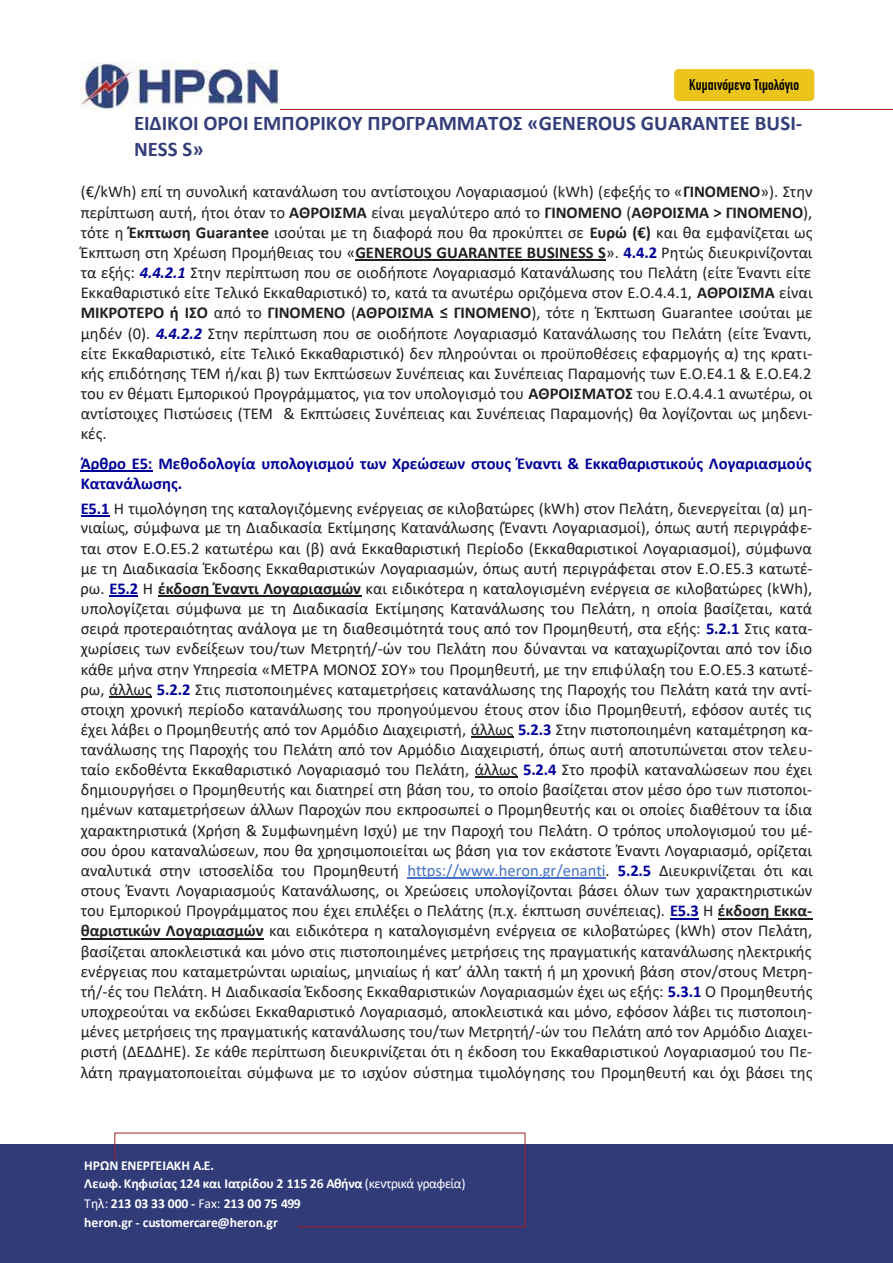
<style>
.page{position:relative;width:893px;height:1263px;background:#fff}
.page>*{position:absolute;margin:0;border:0;box-sizing:border-box;transform-origin:0 0}
.t1{font:700 20.85px/26px "Calibri";color:#333e79}
.t2{font:16.5px/20.1px "Calibri";color:#231f20;text-align:justify}
.t3{font:700 16.5px/20.2px "Calibri";color:#009}
.t4{font:15.3px "CF Din Condensed";color:#000}
.t5{font:700 13.65px/18px "Calibri";letter-spacing:-.005em;color:#fff}
.s1{font-weight:700}
.s2{font-weight:700;color:#009}
.s3{font-weight:700;font-style:italic;color:#009}
.s4{color:#4472c4}
.s5{font-weight:400}
</style>
<div class="page">
<div style="left:0;top:1144px;width:893px;height:119px;background:#303b78"></div>
<svg style="left:114px;top:1132px;width:412px;height:96px"></svg>
<img style="left:114px;top:1156px;width:381px;height:72px">
<hr style="left:138px;top:109px;width:755px;height:1px;background:#ac1f22">
<img style="left:81px;top:63px;width:198px;height:47px">
<hr style="left:355px;top:260px;width:251px;height:1px;background:#231f20">
<hr style="left:81px;top:470px;width:72px;height:1px;background:#009">
<svg style="left:81px;top:515px;width:28px;height:1px"></svg>
<svg style="left:109px;top:596px;width:29px;height:1px"></svg>
<hr style="left:158px;top:596px;width:203px;height:1px;background:#231f20">
<hr style="left:109px;top:696px;width:43px;height:2px;background:#231f20">
<hr style="left:471px;top:736px;width:43px;height:1px;background:#231f20">
<hr style="left:475px;top:777px;width:43px;height:1px;background:#231f20">
<hr style="left:407px;top:878px;width:198px;height:1px;background:#4472c4">
<svg style="left:670px;top:918px;width:29px;height:1px"></svg>
<hr style="left:718px;top:918px;width:94px;height:1px;background:#231f20">
<hr style="left:81px;top:938px;width:183px;height:1px;background:#231f20">
<div style="left:674px;top:69px;width:140px;height:32px;background:#ebc41c;border-radius:4px"></div>
<p class="t4" style="left:689px;top:76px;width:111px">Κυµαινόµενο Τιµολόγιο</p>
<p class="t1" style="left:134px;top:109px;width:669px">ΕΙΔΙΚΟΙ ΟΡΟΙ ΕΜΠΟΡΙΚΟΥ ΠΡΟΓΡΑΜΜΑΤΟΣ «GENEROUS GUARANTEE BUSI-<br>NESS S»</p>
<p class="t2" style="left:81px;top:181px;width:733px">(€/kWh) επί τη συνολική κατανάλωση του αντίστοιχου Λογαριασμού (kWh) (εφεξής το «<span class="s1">ΓΙΝΟΜΕΝΟ</span>»). Στην περίπτωση αυτή, ήτοι όταν το <span class="s1">ΑΘΡΟΙΣΜΑ</span> είναι μεγαλύτερο από το <span class="s1">ΓΙΝΟΜΕΝΟ</span> (<span class="s1">ΑΘΡΟΙΣΜΑ &gt; ΓΙΝΟΜΕΝΟ</span>), τότε η <span class="s1">Έκπτωση Guarantee</span> ισούται με τη διαφορά που θα προκύπτει σε <span class="s1">Ευρώ (€)</span> και θα εμφανίζεται ως Έκπτωση στη Χρέωση Προμήθειας του «<span class="s1">GENEROUS GUARANTEE BUSINESS S</span>». <span class="s2">4.4.2</span> Ρητώς διευκρινίζονται τα εξής: <span class="s3">4.4.2.1</span> Στην περίπτωση που σε οιοδήποτε Λογαριασμό Κατανάλωσης του Πελάτη (είτε Έναντι είτε Εκκαθαριστικό είτε Τελικό Εκκαθαριστικό) το, κατά τα ανωτέρω οριζόμενα στον Ε.Ο.4.4.1, <span class="s1">ΑΘΡΟΙΣΜΑ</span> είναι <span class="s1">ΜΙΚΡΟΤΕΡΟ ή ΙΣΟ</span> από το <span class="s1">ΓΙΝΟΜΕΝΟ</span> (<span class="s1">ΑΘΡΟΙΣΜΑ ≤ ΓΙΝΟΜΕΝΟ</span>), τότε η Έκπτωση Guarantee ισούται με μηδέν (0). <span class="s3">4.4.2.2</span> Στην περίπτωση που σε οιοδήποτε Λογαριασμό Κατανάλωσης του Πελάτη (είτε Έναντι, είτε Εκκαθαριστικό, είτε Τελικό Εκκαθαριστικό) δεν πληρούνται οι προϋποθέσεις εφαρμογής α) της κρατι&shy;κής επιδότησης ΤΕΜ ή/και β) των Εκπτώσεων Συνέπειας και Συνέπειας Παραμονής των Ε.Ο.Ε4.1 &amp; Ε.Ο.Ε4.2 του εν θέματι Εμπορικού Προγράμματος, για τον υπολογισμό του <span class="s1">ΑΘΡΟΙΣΜΑΤΟΣ</span> του Ε.Ο.4.4.1 ανωτέρω, οι αντίστοιχες Πιστώσεις (ΤΕΜ &amp; Εκπτώσεις Συνέπειας και Συνέπειας Παραμονής) θα λογίζονται ως μηδενι&shy;κές.</p>
<p class="t3" style="left:81px;top:453px;width:732px">Άρθρο Ε5: Μεθοδολογία υπολογισμού των Χρεώσεων στους Έναντι &amp; Εκκαθαριστικούς Λογαριασμούς<br>Κατανάλωσης.</p>
<p class="t2" style="left:81px;top:498px;width:734px"><span class="s2">Ε5.1</span> Η τιμολόγηση της καταλογιζόμενης ενέργειας σε κιλοβατώρες (kWh) στον Πελάτη, διενεργείται (α) μη&shy;νιαίως, σύμφωνα µε τη Διαδικασία Εκτίμησης Κατανάλωσης (Έναντι Λογαριασμοί), όπως αυτή περιγράφε&shy;ται στον Ε.Ο.Ε5.2 κατωτέρω και (β) ανά Εκκαθαριστική Περίοδο (Εκκαθαριστικοί Λογαριασμοί), σύμφωνα με τη Διαδικασία Έκδοσης Εκκαθαριστικών Λογαριασμών, όπως αυτή περιγράφεται στον Ε.Ο.Ε5.3 κατωτέ&shy;ρω. <span class="s2">Ε5.2</span> Η <span class="s1">έκδοση Έναντι Λογαριασμών</span> και ειδικότερα η καταλογισμένη ενέργεια σε κιλοβατώρες (kWh), υπολογίζεται σύμφωνα με τη Διαδικασία Εκτίμησης Κατανάλωσης του Πελάτη, η οποία βασίζεται, κατά σειρά προτεραιότητας ανάλογα με τη διαθεσιμότητά τους από τον Προμηθευτή, στα εξής: <span class="s2">5.2.1</span> Στις κατα&shy;χωρίσεις των ενδείξεων του/των Μετρητή/-ών του Πελάτη που δύνανται να καταχωρίζονται από τον ίδιο κάθε μήνα στην Υπηρεσία «ΜΕΤΡΑ ΜΟΝΟΣ ΣΟΥ» του Προμηθευτή, με την επιφύλαξη του Ε.Ο.E5.3 κατωτέ&shy;ρω, άλλως <span class="s2">5.2.2</span> Στις πιστοποιημένες καταμετρήσεις κατανάλωσης της Παροχής του Πελάτη κατά την αντί&shy;στοιχη χρονική περίοδο κατανάλωσης του προηγούμενου έτους στον ίδιο Προμηθευτή, εφόσον αυτές τις έχει λάβει ο Προμηθευτής από τον Αρμόδιο Διαχειριστή, άλλως <span class="s2">5.2.3</span> Στην πιστοποιημένη καταμέτρηση κα&shy;τανάλωσης της Παροχής του Πελάτη από τον Αρμόδιο Διαχειριστή, όπως αυτή αποτυπώνεται στον τελευ&shy;ταίο εκδοθέντα Εκκαθαριστικό Λογαριασμό του Πελάτη, άλλως <span class="s2">5.2.4</span> Στο προφίλ καταναλώσεων που έχει δημιουργήσει ο Προμηθευτής και διατηρεί στη βάση του, το οποίο βασίζεται στον μέσο όρο των πιστοποι&shy;ημένων καταμετρήσεων άλλων Παροχών που εκπροσωπεί ο Προμηθευτής και οι οποίες διαθέτουν τα ίδια χαρακτηριστικά (Χρήση &amp; Συμφωνημένη Ισχύ) με την Παροχή του Πελάτη. Ο τρόπος υπολογισμού του μέ&shy;σου όρου καταναλώσεων, που θα χρησιμοποιείται ως βάση για τον εκάστοτε Έναντι Λογαριασµό, ορίζεται αναλυτικά στην ιστοσελίδα του Προμηθευτή <span class="s4">https://www.heron.gr/enanti</span>. <span class="s2">5.2.5</span> Διευκρινίζεται ότι και στους Έναντι Λογαριασμούς Κατανάλωσης, οι Χρεώσεις υπολογίζονται βάσει όλων των χαρακτηριστικών του Εμπορικού Προγράμματος που έχει επιλέξει ο Πελάτης (π.χ. έκπτωση συνέπειας). <span class="s2">Ε5.3</span> Η <span class="s1">έκδοση Εκκα&shy;θαριστικών Λογαριασμών</span> και ειδικότερα η καταλογισμένη ενέργεια σε κιλοβατώρες (kWh) στον Πελάτη, βασίζεται αποκλειστικά και μόνο στις πιστοποιημένες μετρήσεις της πραγματικής κατανάλωσης ηλεκτρικής ενέργειας που καταμετρώνται ωριαίως, μηνιαίως ή κατ’ άλλη τακτή ή µη χρονική βάση στον/στους Μετρη&shy;τή/-ές του Πελάτη. Η Διαδικασία Έκδοσης Εκκαθαριστικών Λογαριασμών έχει ως εξής: <span class="s2">5.3.1</span> Ο Προμηθευτής υποχρεούται να εκδώσει Εκκαθαριστικό Λογαριασμό, αποκλειστικά και μόνο, εφόσον λάβει τις πιστοποιη&shy;μένες μετρήσεις της πραγματικής κατανάλωσης του/των Μετρητή/-ών του Πελάτη από τον Αρμόδιο Διαχει&shy;ριστή (ΔΕΔΔΗΕ). Σε κάθε περίπτωση διευκρινίζεται ότι η έκδοση του Εκκαθαριστικού Λογαριασμού του Πε&shy;λάτη πραγματοποιείται σύμφωνα με το ισχύον σύστημα τιμολόγησης του Προμηθευτή και όχι βάσει της</p>
<p class="t5" style="left:84px;top:1157px;width:383px">ΗΡΩΝ ENEΡΓΕΙΑΚΗ Α.Ε.<br>Λεωφ. Κηφισίας 124 και Ιατρίδου 2 115 26 Αθήνα <span class="s5">(κεντρικά γραφεία)</span></p>
<p class="t5" style="left:84px;top:1194px;width:218px;line-height:18.8px"><span class="s5">Τηλ:</span> 213 03 33 000 - <span class="s5">Fax:</span> 213 00 75 499 heron.gr - customercare@heron.gr</p>
</div>
